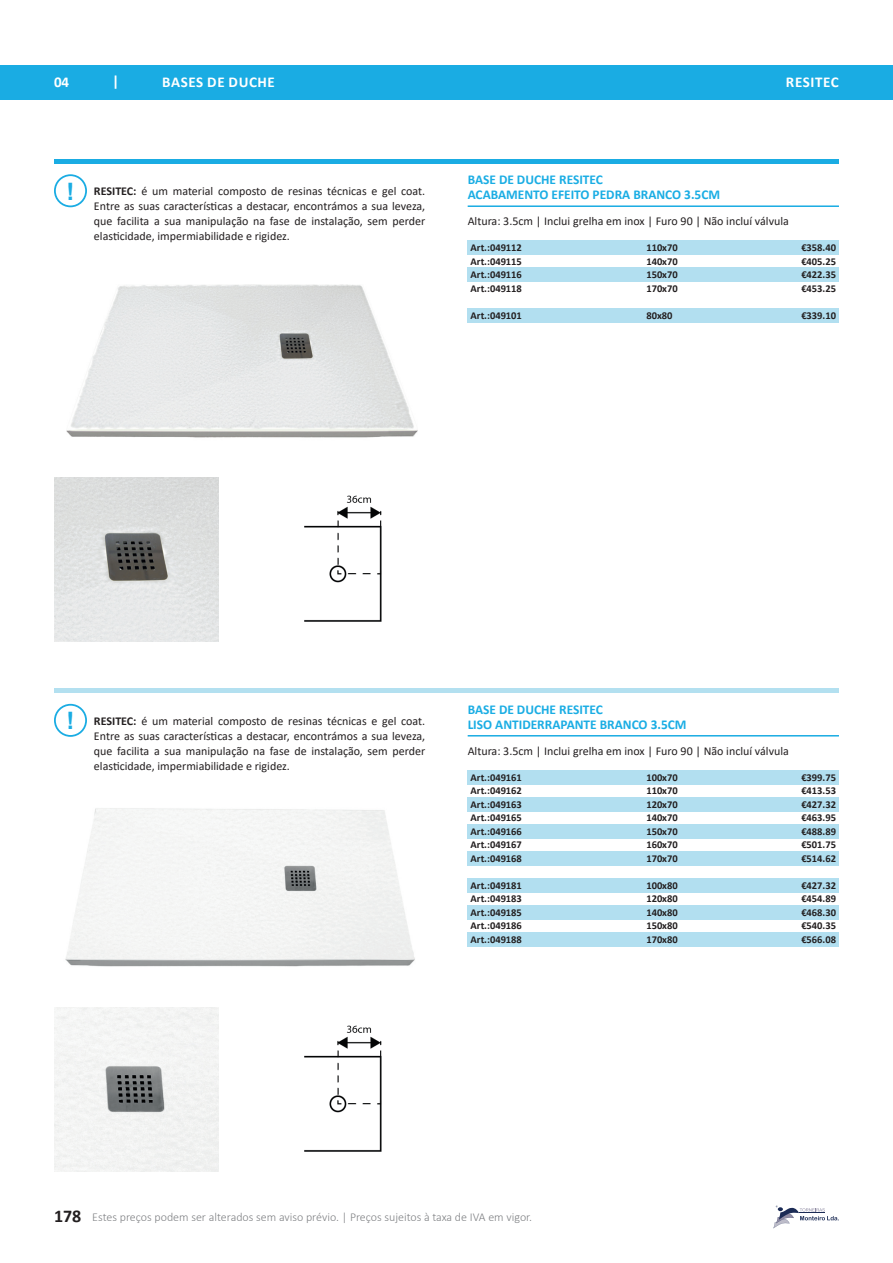
<style>
.page{position:relative;width:893px;height:1263px;background:#fff}
.page>*{position:absolute;margin:0;border:0;box-sizing:border-box;transform-origin:0 0}
.t1{font:700 24px "Arial";color:#1aace3}
.t2{font:700 15px "Calibri";letter-spacing:.04em;color:#fff}
.t3{font:700 13.5px/15px "Calibri";color:#1aade4}
.t4{font:12px/15px "Calibri";color:#231f20;text-align:justify}
.t5{font:300 12px "Calibri";color:#808285}
.t6{font:700 10.5px/13.5px "Calibri";color:#231f20;text-align:justify}
.s1{font-weight:700}
.s2{font-weight:700;font-size:18px;color:#231f20}
</style>
<div class="page">
<div style="left:0;top:65px;width:893px;height:34px;background:#1aace3"></div>
<svg style="left:773px;top:1205px;width:66px;height:23px"></svg>
<hr style="left:468px;top:205px;width:371px;height:2px;background:#1aace3">
<hr style="left:468px;top:735px;width:371px;height:1px;background:#1aace3">
<div style="left:468px;top:240px;width:371px;height:15px;background:#b2dff0"></div>
<div style="left:468px;top:770px;width:371px;height:14px;background:#b2dff0"></div>
<div style="left:468px;top:878px;width:371px;height:15px;background:#b2dff0"></div>
<div style="left:468px;top:308px;width:371px;height:15px;background:#b2dff0"></div>
<div style="left:468px;top:824px;width:371px;height:15px;background:#b2dff0"></div>
<div style="left:468px;top:932px;width:371px;height:15px;background:#b2dff0"></div>
<div style="left:468px;top:267px;width:371px;height:15px;background:#b2dff0"></div>
<div style="left:468px;top:797px;width:371px;height:15px;background:#b2dff0"></div>
<div style="left:468px;top:905px;width:371px;height:15px;background:#b2dff0"></div>
<div style="left:468px;top:851px;width:371px;height:15px;background:#b2dff0"></div>
<img style="left:66px;top:284px;width:352px;height:154px">
<img style="left:65px;top:808px;width:350px;height:159px">
<img style="left:54px;top:478px;width:164px;height:164px">
<img style="left:54px;top:1007px;width:164px;height:164px">
<div style="left:54px;top:174px;width:33px;height:33px;border:2px solid #1aace3;border-radius:50%"></div>
<div style="left:54px;top:704px;width:33px;height:33px;border:2px solid #1aace3;border-radius:50%"></div>
<img style="left:304px;top:495px;width:78px;height:127px">
<img style="left:304px;top:1025px;width:78px;height:127px">
<hr style="left:54px;top:159px;width:785px;height:4px;background:#1aace3">
<hr style="left:54px;top:689px;width:785px;height:4px;background:#b3e0f0">
<p class="t2" style="left:54px;top:71px;width:17px">04</p>
<p class="t2" style="left:112px;top:71px;width:9px">|</p>
<p class="t2" style="left:162px;top:71px;width:114px">BASES DE DUCHE</p>
<p class="t1" style="left:66px;top:174px;width:9px">!</p>
<p class="t4" style="left:94px;top:184px;width:333px"><span class="s1">RESITEC:</span> é um material composto de resinas técnicas e gel coat.<br>Entre as suas características a destacar, encontrámos a sua leveza, que facilita a sua manipulação na fase de instalação, sem perder elasticidade, impermiabilidade e rigidez.</p>
<p class="t3" style="left:468px;top:172px;width:254px">BASE DE DUCHE RESITEC<br>ACABAMENTO EFEITO PEDRA BRANCO 3.5CM</p>
<p class="t2" style="left:786px;top:71px;width:54px">RESITEC</p>
<p class="t4" style="left:468px;top:214px;width:323px">Altura: 3.5cm | Inclui grelha em inox | Furo 90 | Não incluí válvula</p>
<p class="t6" style="left:471px;top:241px;width:53px">Art.:049112<br>Art.:049115<br>Art.:049116<br>Art.:049118</p>
<p class="t6" style="left:471px;top:308px;width:53px">Art.:049101</p>
<p class="t6" style="left:646px;top:241px;width:33px">110x70<br>140x70<br>150x70<br>170x70</p>
<p class="t6" style="left:646px;top:308px;width:28px">80x80</p>
<p class="t6" style="left:801px;top:241px;width:36px">€358.40 €405.25 €422.35 €453.25</p>
<p class="t6" style="left:801px;top:308px;width:36px">€339.10</p>
<p class="t1" style="left:66px;top:704px;width:9px">!</p>
<p class="t4" style="left:94px;top:713px;width:333px"><span class="s1">RESITEC:</span> é um material composto de resinas técnicas e gel coat.<br>Entre as suas características a destacar, encontrámos a sua leveza, que facilita a sua manipulação na fase de instalação, sem perder elasticidade, impermiabilidade e rigidez.</p>
<p class="t3" style="left:468px;top:702px;width:220px">BASE DE DUCHE RESITEC<br>LISO ANTIDERRAPANTE BRANCO 3.5CM</p>
<p class="t4" style="left:468px;top:743px;width:323px">Altura: 3.5cm | Inclui grelha em inox | Furo 90 | Não incluí válvula</p>
<p class="t6" style="left:471px;top:770px;width:53px">Art.:049161<br>Art.:049162<br>Art.:049163<br>Art.:049165<br>Art.:049166<br>Art.:049167<br>Art.:049168</p>
<p class="t6" style="left:471px;top:878px;width:53px">Art.:049181<br>Art.:049183<br>Art.:049185<br>Art.:049186<br>Art.:049188</p>
<p class="t6" style="left:646px;top:770px;width:33px">100x70<br>110x70<br>120x70<br>140x70<br>150x70<br>160x70<br>170x70</p>
<p class="t6" style="left:646px;top:878px;width:33px">100x80<br>120x80<br>140x80<br>150x80<br>170x80</p>
<p class="t6" style="left:801px;top:770px;width:36px">€399.75 €413.53 €427.32 €463.95 €488.89 €501.75 €514.62</p>
<p class="t6" style="left:801px;top:878px;width:36px">€427.32 €454.89 €468.30 €540.35 €566.08</p>
<p class="t5" style="left:54px;top:1209px;width:480px"><span class="s2">178</span> Estes preços podem ser alterados sem aviso prévio. | Preços sujeitos à taxa de IVA em vigor.</p>
</div>
